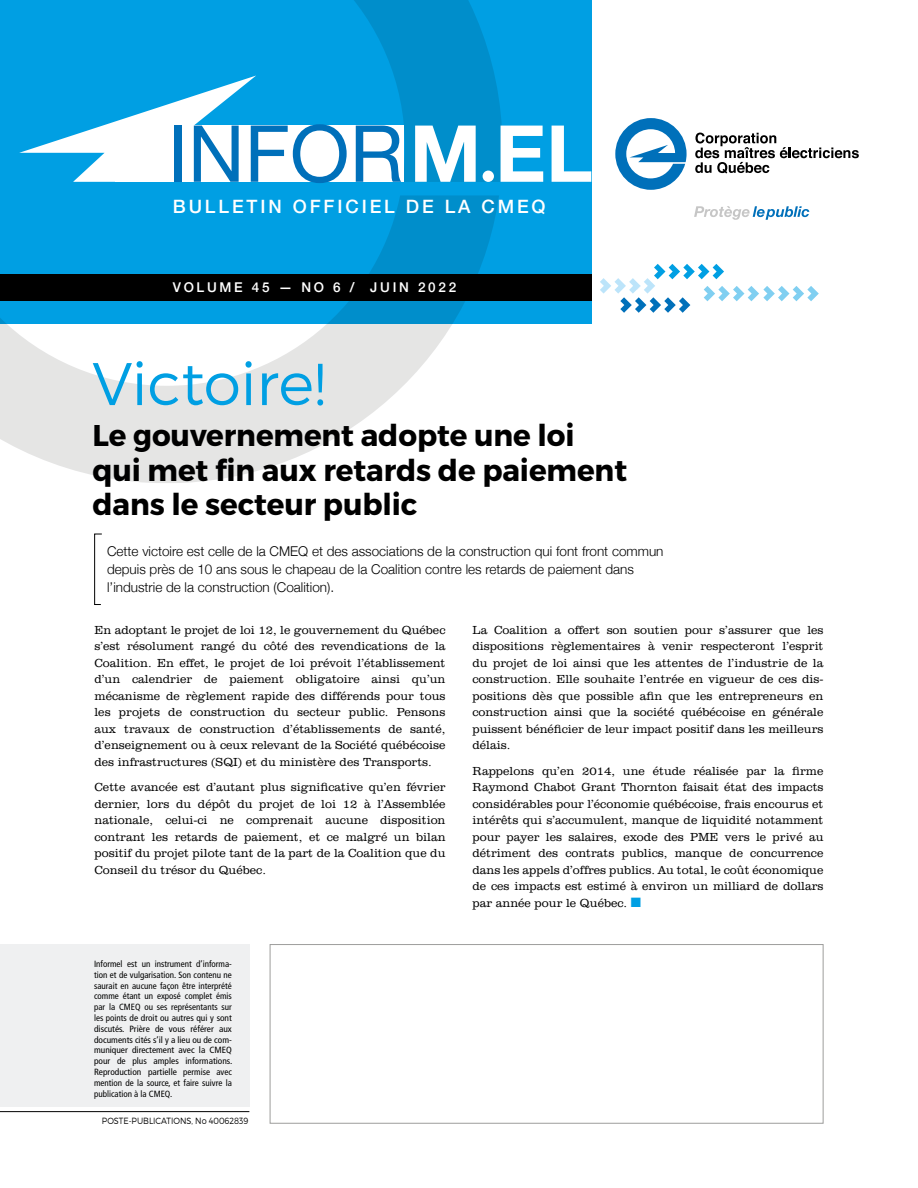
<style>
.page{position:relative;width:918px;height:1188px;background:#fff}
.page>*{position:absolute;margin:0;border:0;box-sizing:border-box;transform-origin:0 0}
.t1{font:78.75px "Helvetica Neue";color:#0070ba}
.t2{font:300 60px "Montserrat";letter-spacing:-.005em;color:#009fe3}
.t3{font:700 30px/34.5px "Montserrat";letter-spacing:-.005em;color:#000}
.t4{font:500 18.45px "Helvetica Neue";letter-spacing:.155em;color:#fff}
.t5{font:300 13.5px/18px "Helvetica Neue";color:#000}
.t6{font:500 13.5px "Helvetica Neue";letter-spacing:.2em;color:#fff}
.t7{font:300 12px/16.5px "Clarendon BT";color:#000;text-align:justify}
.t8{font:condensed 9px/10.8px "Frutiger";color:#000;text-align:justify}
.t9{font:300 9px "Montserrat";color:#000;scale:.9 1}
.s1{font-weight:700;color:#fff}
</style>
<div class="page">
<div style="left:0;top:0;width:591px;height:323px;background:#009fe3"></div>
<svg style="left:0;top:0;width:502px;height:483px"></svg>
<svg style="left:584px;top:264px;width:235px;height:49px"></svg>
<div style="left:0;top:274px;width:591px;height:26px;background:#000"></div>
<svg style="left:19px;top:76px;width:280px;height:106px"></svg>
<div style="left:115px;top:126px;width:289px;height:56px;background:#fff"></div>
<div style="left:483px;top:171px;width:11px;height:11px;background:#fff;border-radius:50%"></div>
<svg style="left:695px;top:133px;width:164px;height:41px"></svg>
<svg style="left:615px;top:118px;width:72px;height:72px"></svg>
<svg style="left:694px;top:206px;width:115px;height:14px"></svg>
<hr style="left:0;top:1111px;width:249px;height:1px;background:#000">
<div style="left:0;top:944px;width:249px;height:163px;background:#eff0f1"></div>
<div style="left:270px;top:944px;width:554px;height:180px;border:1px solid #9d9d9c"></div>
<svg style="left:94px;top:533px;width:8px;height:72px"></svg>
<h1 class="t1" style="left:167px;top:107px;width:427px">INFOR<span class="s1">M EL</span></h1>
<h3 class="t4" style="left:173px;top:196px;width:374px">BULLETIN OFFICIEL DE LA CMEQ</h3>
<p class="t6" style="left:173px;top:276px;width:285px">VOLUME 45 — NO 6 / JUIN 2022</p>
<h2 class="t2" style="left:92px;top:347px;width:235px">Victoire!</h2>
<h3 class="t3" style="left:92px;top:419px;width:536px">Le gouvernement adopte une loi qui met fin aux retards de paiement dans le secteur public</h3>
<p class="t5" style="left:107px;top:542px;width:558px">Cette victoire est celle de la CMEQ et des associations de la construction qui font front commun depuis près de 10 ans sous le chapeau de la Coalition contre les retards de paiement dans l’industrie de la construction (Coalition).</p>
<p class="t7" style="left:94px;top:621px;width:353px">En adoptant le projet de loi 12, le gouvernement du Québec s’est résolument rangé du côté des revendications de la Coalition. En effet, le projet de loi prévoit l’établissement d’un calendrier de paiement obligatoire ainsi qu’un mécanisme de règlement rapide des différends pour tous les projets de construction du secteur public. Pensons aux travaux de construction d’établissements de santé, d’enseignement ou à ceux relevant de la Société québécoise des infrastructures (SQI) et du ministère des Transports.</p>
<p class="t7" style="left:94px;top:779px;width:353px">Cette avancée est d’autant plus significative qu’en février dernier, lors du dépôt du projet de loi 12 à l’Assemblée nationale, celui-ci ne comprenait aucune disposition contrant les retards de paiement, et ce malgré un bilan positif du projet pilote tant de la part de la Coalition que du Conseil du trésor du Québec.</p>
<p class="t8" style="left:94px;top:958px;width:140px">Informel est un instrument d’informa&shy;tion et de vulgarisation. Son contenu ne saurait en aucune façon être interprété comme étant un exposé complet émis par la CMEQ ou ses représentants sur les points de droit ou autres qui y sont discutés. Prière de vous référer aux documents cités s’il y a lieu ou de com&shy;muniquer directement avec la CMEQ pour de plus amples informations.<br>Reproduction partielle permise avec mention de la source, et faire suivre la publication à la CMEQ.</p>
<p class="t9" style="left:102px;top:1116px;width:164px">POSTE-PUBLICATIONS, No 40062839</p>
<p class="t7" style="left:472px;top:621px;width:353px">La Coalition a offert son soutien pour s’assurer que les dispositions règlementaires à venir respecteront l’esprit du projet de loi ainsi que les attentes de l’industrie de la construction. Elle souhaite l’entrée en vigueur de ces dis&shy;positions dès que possible afin que les entrepreneurs en construction ainsi que la société québécoise en générale puissent bénéficier de leur impact positif dans les meilleurs délais.</p>
<p class="t7" style="left:472px;top:762px;width:353px">Rappelons qu’en 2014, une étude réalisée par la firme Raymond Chabot Grant Thornton faisait état des impacts considérables pour l’économie québécoise, frais encourus et intérêts qui s’accumulent, manque de liquidité notamment pour payer les salaires, exode des PME vers le privé au détriment des contrats publics, manque de concurrence dans les appels d’offres publics. Au total, le coût économique de ces impacts est estimé à environ un milliard de dollars par année pour le Québec.</p>
</div>
